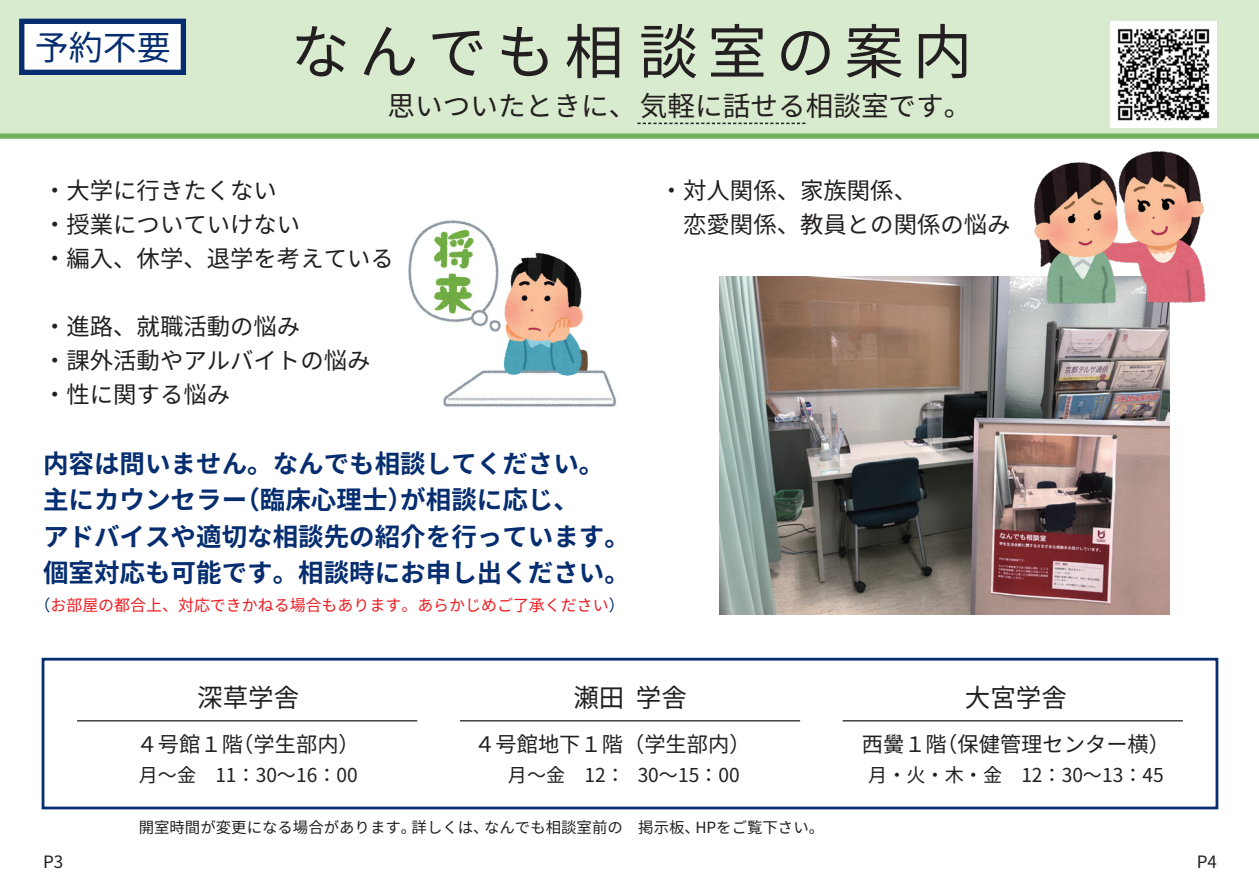
<style>
.page{position:relative;width:1259px;height:893px;background:#fff}
.page>*{position:absolute;margin:0;border:0;box-sizing:border-box;transform-origin:0 0}
.t1{font:59.55px "Noto Sans CJ Kjp";letter-spacing:.15em;color:#231f20}
.t2{font:34.05px "Noto Sans CJ Kjp";color:#052d6f}
.t3{font:27.6px "Noto Sans CJ Kjp";color:#231f20}
.t4{font:700 25.5px/36.2px "Noto Sans CJ Kjp";color:#052d6f}
.t5{font:25.5px "Noto Sans CJ Kjp";color:#231f20}
.t6{font:23.4px/34px "Noto Sans CJ Kjp";color:#231f20}
.t7{font:21.3px "Noto Sans CJ Kjp";color:#231f20}
.t8{font:19.2px "Noto Sans CJ Kjp";color:#231f20}
.t9{font:16.95px "Noto Sans CJ Kjp";color:#231f20}
.t10{font:15.9px "Noto Sans CJ Kjp";color:#ee1d23}
.t11{font:15.45px "Noto Sans CJ Kjp";color:#231f20}
.s1{color:#052d6f}
</style>
<div class="page">
<div style="left:0;top:0;width:1259px;height:136px;background:#d9ebce"></div>
<div style="left:0;top:133px;width:1259px;height:6px;background:#73b05a"></div>
<img style="left:719px;top:276px;width:451px;height:338px">
<img style="left:1110px;top:21px;width:106px;height:107px">
<img style="left:408px;top:220px;width:209px;height:187px">
<img style="left:1027px;top:133px;width:190px;height:189px">
<div style="left:19px;top:19px;width:167px;height:56px;background:#fff;border:5px solid #052d6f"></div>
<hr style="left:77px;top:720px;width:340px;height:1px;background:#231f20">
<hr style="left:460px;top:720px;width:340px;height:1px;background:#231f20">
<hr style="left:842px;top:720px;width:341px;height:1px;background:#231f20">
<svg style="left:637px;top:123px;width:168px;height:1px"></svg>
<div style="left:42px;top:658px;width:1176px;height:151px;border:3px solid #052d6f"></div>
<h2 class="t2" style="left:35px;top:28px;width:138px">予約不要</h2>
<h1 class="t1" style="left:290px;top:18px;width:683px">なんでも相談室の案内</h1>
<p class="t3" style="left:387px;top:90px;width:585px">思いついたときに、気軽に話せる相談室です。</p>
<p class="t6" style="left:43px;top:174px;width:352px">・大学に行きたくない<br>・授業についていけない<br>・編入、休学、退学を考えている</p>
<p class="t6" style="left:43px;top:310px;width:329px">・進路、就職活動の悩み<br>・課外活動やアルバイトの悩み・性に関する悩み</p>
<p class="t4" style="left:43px;top:446px;width:588px">内容は問いません。なんでも相談してください。主にカウンセラー（臨床心理士）が相談に応じ、<br>アドバイスや適切な相談先の紹介を行っています。個室対応も可能です。相談時にお申し出ください。</p>
<p class="t10" style="left:35px;top:597px;width:591px"><span class="s1">（</span>お部屋の都合上、対応できかねる場合もあります。あらかじめご了承ください<span class="s1">）</span></p>
<p class="t6" style="left:660px;top:174px;width:352px">・対人関係、家族関係、<br>　恋愛関係、教員との関係の悩み</p>
<p class="t5" style="left:197px;top:683px;width:104px">深草学舎</p>
<p class="t7" style="left:137px;top:732px;width:225px">４号館１階（学生部内）</p>
<p class="t8" style="left:139px;top:764px;width:220px">月～金　11：30～16：00</p>
<p class="t5" style="left:573px;top:683px;width:115px">瀬田 学舎</p>
<p class="t7" style="left:474px;top:732px;width:299px">４号館地下１階（学生部内）　</p>
<p class="t8" style="left:508px;top:764px;width:233px">月～金　12： 30～15：00</p>
<p class="t11" style="left:139px;top:818px;width:687px">開室時間が変更になる場合があります。詳しくは、なんでも相談室前の　掲示板、HPをご覧下さい。</p>
<p class="t5" style="left:965px;top:683px;width:104px">大宮学舎</p>
<p class="t7" style="left:862px;top:732px;width:310px">西黌１階（保健管理センター横）</p>
<p class="t8" style="left:868px;top:764px;width:297px">月・火・木・金　12：30～13：45</p>
<p class="t9" style="left:43px;top:852px;width:22px">P3</p>
<p class="t9" style="left:1196px;top:852px;width:22px">P4</p>
</div>
